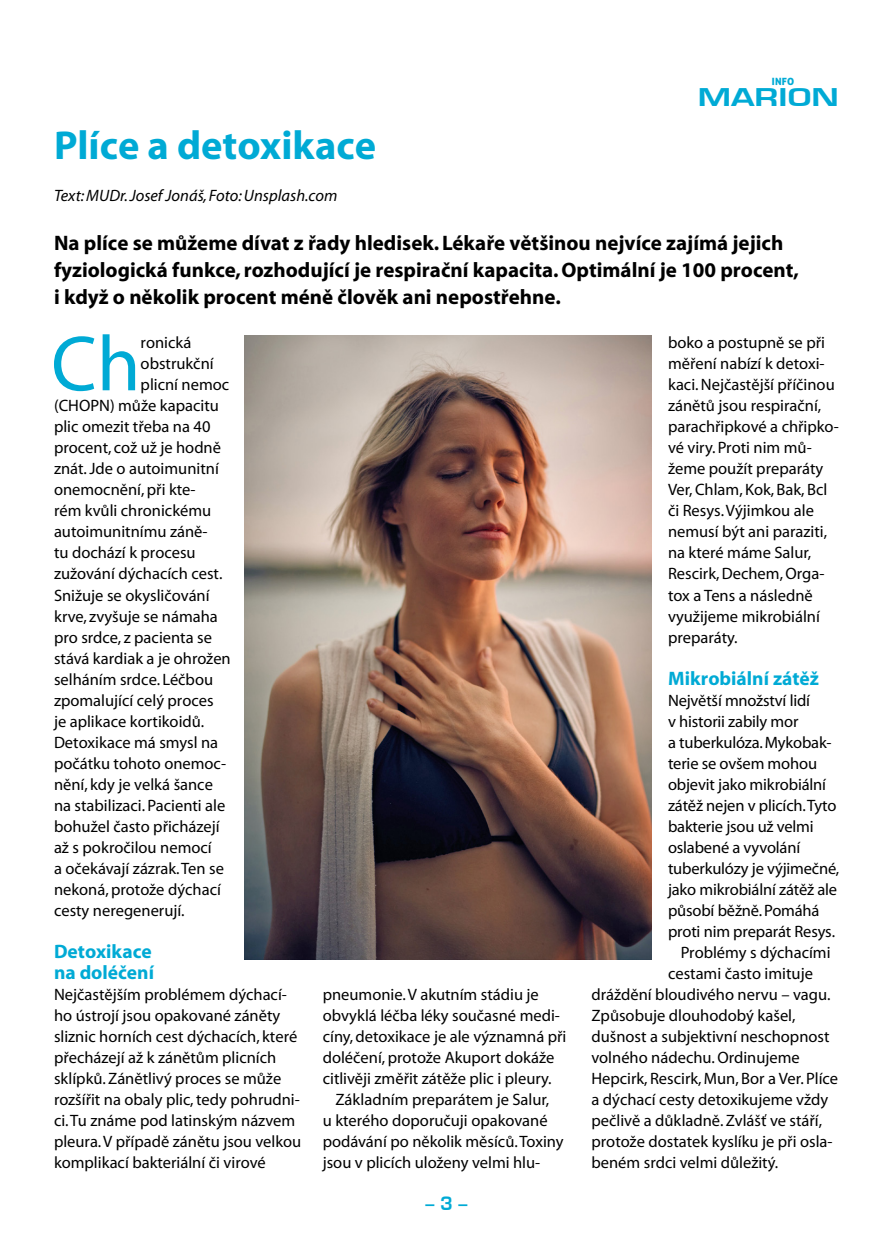
<style>
.page{position:relative;width:893px;height:1234px;background:#fff}
.page>*{position:absolute;margin:0;border:0;box-sizing:border-box;transform-origin:0 0}
.t1{font:78.75px "Myriad CE";color:#00aad5}
.t2{font:700 40.5px "Myriad CE";color:#00aad5}
.t3{font:700 23.85px "Euromode";color:#00aad5;scale:1.39 1}
.t4{font:700 21px/27px "Myriad CE";color:#000}
.t5{font:700 19.5px/21px "Myriad CE";color:#00aad5}
.t6{font:700 18px "Euromode";color:#00aad5}
.t7{font:16.5px/21px "Myriad CE";color:#000}
.t8{font:italic 16.5px "Myriad CE";color:#000}
.t9{font:10.05px "Aller Display";color:#00aad5}
</style>
<div class="page">
<img style="left:244px;top:335px;width:407px;height:624px">
<p class="t9" style="left:772px;top:75px;width:24px">INFO</p>
<h2 class="t2" style="left:54px;top:124px;width:324px">Plíce a detoxikace</h2>
<p class="t8" style="left:54px;top:187px;width:285px">Text: MUDr. Josef Jonáš, Foto: Unsplash.com</p>
<h3 class="t3" style="left:698px;top:83px;width:103px">MARION</h3>
<p class="t4" style="left:54px;top:230px;width:747px">Na plíce se můžeme dívat z řady hledisek. Lékaře většinou nejvíce zajímá jejich fyziologická funkce, rozhodující je respirační kapacita. Optimální je 100 procent, i když o několik procent méně člověk ani nepostřehne.</p>
<p class="t7" style="left:668px;top:333px;width:172px">boko a postupně se při měření nabízí k detoxi&shy;kaci. Nejčastější příčinou zánětů jsou respirační, parachřipkové a chřipko&shy;vé viry. Proti nim mů&shy;žeme použít preparáty<br>Ver, Chlam, Kok, Bak, Bcl či Resys. Výjimkou ale nemusí být ani paraziti, na které máme Salur,<br>Rescirk, Dechem, Orga&shy;tox a Tens a následně využijeme mikrobiální preparáty.</p>
<p class="t5" style="left:668px;top:668px;width:153px">Mikrobiální zátěž</p>
<p class="t7" style="left:668px;top:690px;width:144px">Největší množství lidí</p>
<p class="t7" style="left:668px;top:711px;width:132px">v historii zabily mor</p>
<p class="t7" style="left:668px;top:732px;width:165px">a tuberkulóza. Mykobak-</p>
<p class="t7" style="left:668px;top:753px;width:151px">terie se ovšem mohou</p>
<p class="t7" style="left:668px;top:774px;width:160px">objevit jako mikrobiální</p>
<p class="t7" style="left:668px;top:795px;width:170px">zátěž nejen v plicích. Tyto</p>
<p class="t7" style="left:668px;top:816px;width:147px">bakterie jsou už velmi</p>
<p class="t7" style="left:668px;top:837px;width:134px">oslabené a vyvolání</p>
<p class="t7" style="left:668px;top:858px;width:173px">tuberkulózy je výjimečné,</p>
<p class="t7" style="left:668px;top:879px;width:171px">jako mikrobiální zátěž ale</p>
<p class="t7" style="left:668px;top:900px;width:153px">působí běžně. Pomáhá</p>
<p class="t7" style="left:668px;top:921px;width:169px">proti nim preparát Resys.</p>
<p class="t7" style="left:681px;top:942px;width:151px">Problémy s dýchacími</p>
<p class="t7" style="left:668px;top:963px;width:146px">cestami často imituje</p>
<p class="t7" style="left:591px;top:984px;width:240px">dráždění bloudivého nervu – vagu.</p>
<p class="t7" style="left:591px;top:1005px;width:206px">Způsobuje dlouhodobý kašel,</p>
<p class="t7" style="left:591px;top:1026px;width:240px">dušnost a subjektivní neschopnost</p>
<p class="t7" style="left:591px;top:1047px;width:210px">volného nádechu. Ordinujeme</p>
<p class="t7" style="left:591px;top:1068px;width:248px">Hepcirk, Rescirk, Mun, Bor a Ver. Plíce</p>
<p class="t7" style="left:591px;top:1089px;width:238px">a dýchací cesty detoxikujeme vždy</p>
<p class="t7" style="left:591px;top:1110px;width:232px">pečlivě a důkladně. Zvlášť ve stáří,</p>
<p class="t7" style="left:591px;top:1131px;width:243px">protože dostatek kyslíku je při osla-</p>
<p class="t7" style="left:591px;top:1152px;width:188px">beném srdci velmi důležitý.</p>
<h1 class="t1" style="left:51px;top:323px;width:91px">Ch</h1>
<p class="t7" style="left:141px;top:333px;width:52px">ronická</p>
<p class="t7" style="left:141px;top:354px;width:75px">obstrukční</p>
<p class="t7" style="left:141px;top:375px;width:90px">plicní nemoc</p>
<p class="t7" style="left:54px;top:396px;width:166px">(CHOPN) může kapacitu</p>
<p class="t7" style="left:54px;top:417px;width:158px">plic omezit třeba na 40</p>
<p class="t7" style="left:54px;top:438px;width:169px">procent, což už je hodně</p>
<p class="t7" style="left:54px;top:459px;width:166px">znát. Jde o autoimunitní</p>
<p class="t7" style="left:54px;top:480px;width:143px">onemocnění, při kte-</p>
<p class="t7" style="left:54px;top:501px;width:159px">rém kvůli chronickému</p>
<p class="t7" style="left:54px;top:522px;width:155px">autoimunitnímu záně-</p>
<p class="t7" style="left:54px;top:543px;width:143px">tu dochází k procesu</p>
<p class="t7" style="left:54px;top:564px;width:170px">zužování dýchacích cest.</p>
<p class="t7" style="left:54px;top:585px;width:157px">Snižuje se okysličování</p>
<p class="t7" style="left:54px;top:606px;width:165px">krve, zvyšuje se námaha</p>
<p class="t7" style="left:54px;top:627px;width:159px">pro srdce, z pacienta se</p>
<p class="t7" style="left:54px;top:648px;width:178px">stává kardiak a je ohrožen</p>
<p class="t7" style="left:54px;top:669px;width:161px">selháním srdce. Léčbou</p>
<p class="t7" style="left:54px;top:690px;width:161px">zpomalující celý proces</p>
<p class="t7" style="left:54px;top:711px;width:152px">je aplikace kortikoidů.</p>
<p class="t7" style="left:54px;top:732px;width:166px">Detoxikace má smysl na</p>
<p class="t7" style="left:54px;top:753px;width:174px">počátku tohoto onemoc-</p>
<p class="t7" style="left:54px;top:774px;width:160px">nění, kdy je velká šance</p>
<p class="t7" style="left:54px;top:795px;width:173px">na stabilizaci. Pacienti ale</p>
<p class="t7" style="left:54px;top:816px;width:167px">bohužel často přicházejí</p>
<p class="t7" style="left:54px;top:837px;width:159px">až s pokročilou nemocí</p>
<p class="t7" style="left:54px;top:858px;width:172px">a očekávají zázrak. Ten se</p>
<p class="t7" style="left:54px;top:879px;width:168px">nekoná, protože dýchací</p>
<p class="t7" style="left:54px;top:900px;width:132px">cesty neregenerují.</p>
<p class="t5" style="left:54px;top:941px;width:102px">Detoxikace na doléčení</p>
<p class="t7" style="left:54px;top:984px;width:249px">Nejčastějším problémem dýchací&shy;ho ústrojí jsou opakované záněty sliznic horních cest dýchacích, které přecházejí až k zánětům plicních sklípků. Zánětlivý proces se může rozšířit na obaly plic, tedy pohrudni&shy;ci. Tu známe pod latinským názvem pleura. V případě zánětu jsou velkou komplikací bakteriální či virové</p>
<p class="t7" style="left:323px;top:984px;width:218px">pneumonie. V akutním stádiu je</p>
<p class="t7" style="left:323px;top:1005px;width:239px">obvyklá léčba léky současné medi-</p>
<p class="t7" style="left:323px;top:1026px;width:245px">cíny, detoxikace je ale významná při</p>
<p class="t7" style="left:323px;top:1047px;width:233px">doléčení, protože Akuport dokáže</p>
<p class="t7" style="left:323px;top:1068px;width:230px">citlivěji změřit zátěže plic i pleury.</p>
<p class="t7" style="left:335px;top:1089px;width:215px">Základním preparátem je Salur,</p>
<p class="t7" style="left:323px;top:1110px;width:226px">u kterého doporučuji opakované</p>
<p class="t7" style="left:323px;top:1131px;width:242px">podávání po několik měsíců. Toxiny</p>
<p class="t7" style="left:323px;top:1152px;width:219px">jsou v plicích uloženy velmi hlu-</p>
<p class="t6" style="left:426px;top:1191px;width:43px">– 3 –</p>
</div>
